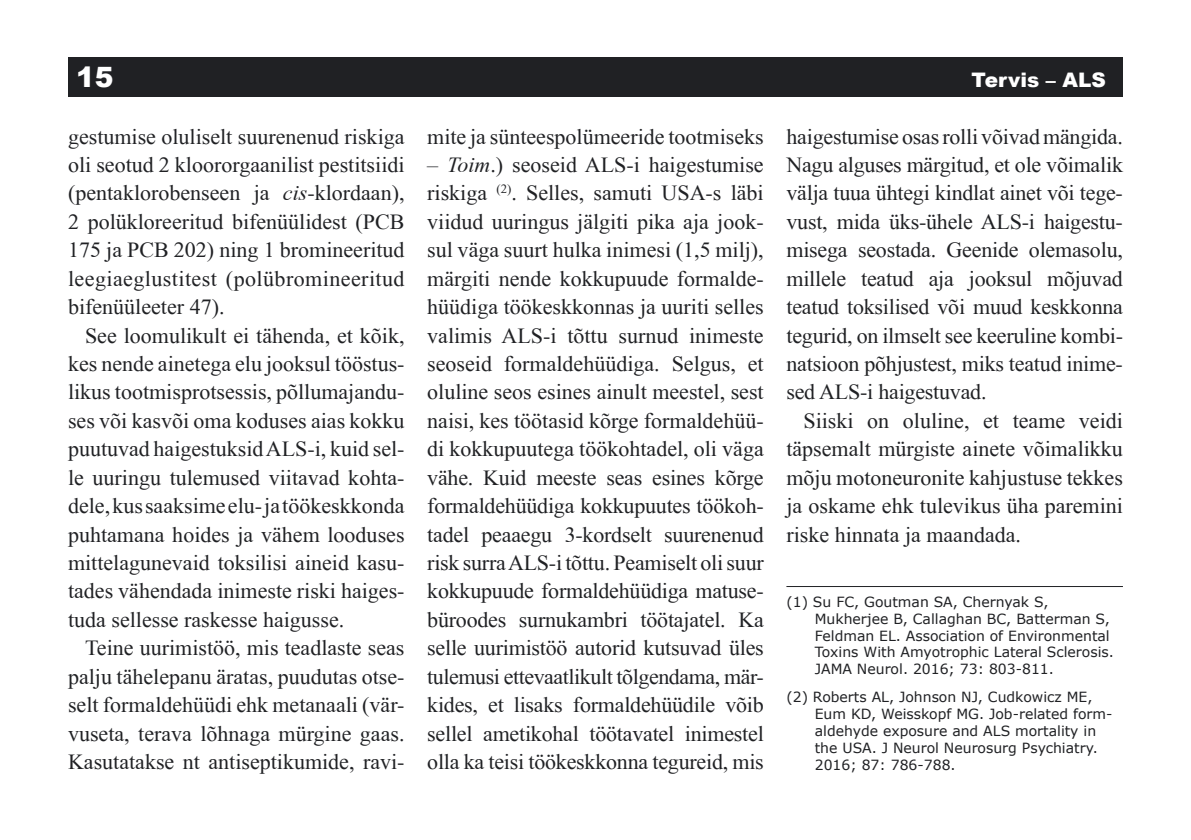
<style>
.page{position:relative;width:1191px;height:840px;background:#fff}
.page>*{position:absolute;margin:0;border:0;box-sizing:border-box;transform-origin:0 0}
.t1{font:900 28px "Arial";color:#fff}
.t2{font:22px/28.4px "EE Times New Roman";color:#202124;text-align:justify}
.t3{font:900 20px "Arial";color:#fff}
.t4{font:14px/16.8px "Verdana";color:#202124}
.s1{font-style:italic}
</style>
<div class="page">
<div style="left:68px;top:57px;width:1055px;height:39px;background:#202124"></div>
<hr style="left:786px;top:585px;width:337px;height:1px;background:#202124">
<p class="t1" style="left:76px;top:57px;width:39px">15</p>
<p class="t3" style="left:971px;top:65px;width:136px">Tervis – ALS</p>
<p class="t2" style="left:68px;top:122px;width:338px">gestumise oluliselt suurenenud riskiga oli seotud 2 kloororgaanilist pestitsiidi (pentaklorobenseen ja <span class="s1">cis</span>-klordaan), 2 polükloreeritud bifenüülidest (PCB 175 ja PCB 202) ning 1 bromineeritud leegiaeglustitest (polübromineeritud bifenüüleeter 47).</p>
<p class="t2" style="left:68px;top:321px;width:338px;text-indent:17px">See loomulikult ei tähenda, et kõik, kes nende ainetega elu jooksul tööstus&shy;likus tootmisprotsessis, põllumajandu&shy;ses või kasvõi oma koduses aias kokku puutuvad haigestuksid ALS-i, kuid sel&shy;le uuringu tulemused viitavad kohta&shy;dele, kus saaksime elu- ja töökeskkonda puhtamana hoides ja vähem looduses mittelagunevaid toksilisi aineid kasu&shy;tades vähendada inimeste riski haiges&shy;tuda sellesse raskesse haigusse.</p>
<p class="t2" style="left:68px;top:633px;width:338px;text-indent:17px">Teine uurimistöö, mis teadlaste seas palju tähelepanu äratas, puudutas otse&shy;selt formaldehüüdi ehk metanaali (vär&shy;vuseta, terava lõhnaga mürgine gaas.<br>Kasutatakse nt antiseptikumide, ravi-</p>
<p class="t2" style="left:427px;top:122px;width:338px">mite ja sünteespolümeeride tootmiseks</p>
<p class="t2" style="left:427px;top:150px;width:338px">– <span class="s1">Toim</span>.) seoseid ALS-i haigestumise riskiga <sup>(2)</sup>. Selles, samuti USA-s läbi viidud uuringus jälgiti pika aja jook&shy;sul väga suurt hulka inimesi (1,5 milj), märgiti nende kokkupuude formalde&shy;hüüdiga töökeskkonnas ja uuriti selles valimis ALS-i tõttu surnud inimeste seoseid formaldehüüdiga. Selgus, et oluline seos esines ainult meestel, sest naisi, kes töötasid kõrge formaldehüü&shy;di kokkupuutega töökohtadel, oli väga vähe. Kuid meeste seas esines kõrge formaldehüüdiga kokkupuutes töökoh&shy;tadel peaaegu 3-kordselt suurenenud risk surra ALS-i tõttu. Peamiselt oli suur kokkupuude formaldehüüdiga matuse&shy;büroodes surnukambri töötajatel. Ka selle uurimistöö autorid kutsuvad üles tulemusi ettevaatlikult tõlgendama, mär&shy;kides, et lisaks formaldehüüdile võib sellel ametikohal töötavatel inimestel olla ka teisi töökeskkonna tegureid, mis</p>
<p class="t2" style="left:786px;top:122px;width:338px">haigestumise osas rolli võivad mängida.<br>Nagu alguses märgitud, et ole võimalik välja tuua ühtegi kindlat ainet või tege&shy;vust, mida üks-ühele ALS-i haigestu&shy;misega seostada. Geenide olemasolu, millele teatud aja jooksul mõjuvad teatud toksilised või muud keskkonna tegurid, on ilmselt see keeruline kombi&shy;natsioon põhjustest, miks teatud inime&shy;sed ALS-i haigestuvad.</p>
<p class="t2" style="left:786px;top:406px;width:338px;text-indent:17px">Siiski on oluline, et teame veidi täpsemalt mürgiste ainete võimalikku mõju motoneuronite kahjustuse tekkes ja oskame ehk tulevikus üha paremini riske hinnata ja maandada.</p>
<p class="t4" style="left:814px;top:592px;width:301px;text-indent:-28px">(1) Su FC, Goutman SA, Chernyak S, Mukherjee B, Callaghan BC, Batterman S, Feldman EL. Association of Environmental Toxins With Amyotrophic Lateral Sclerosis.<br>JAMA Neurol. 2016; 73: 803-811.</p>
<p class="t4" style="left:814px;top:688px;width:299px;text-indent:-28px">(2) Roberts AL, Johnson NJ, Cudkowicz ME, Eum KD, Weisskopf MG. Job-related form&shy;aldehyde exposure and ALS mortality in the USA. J Neurol Neurosurg Psychiatry.<br>2016; 87: 786-788.</p>
</div>
